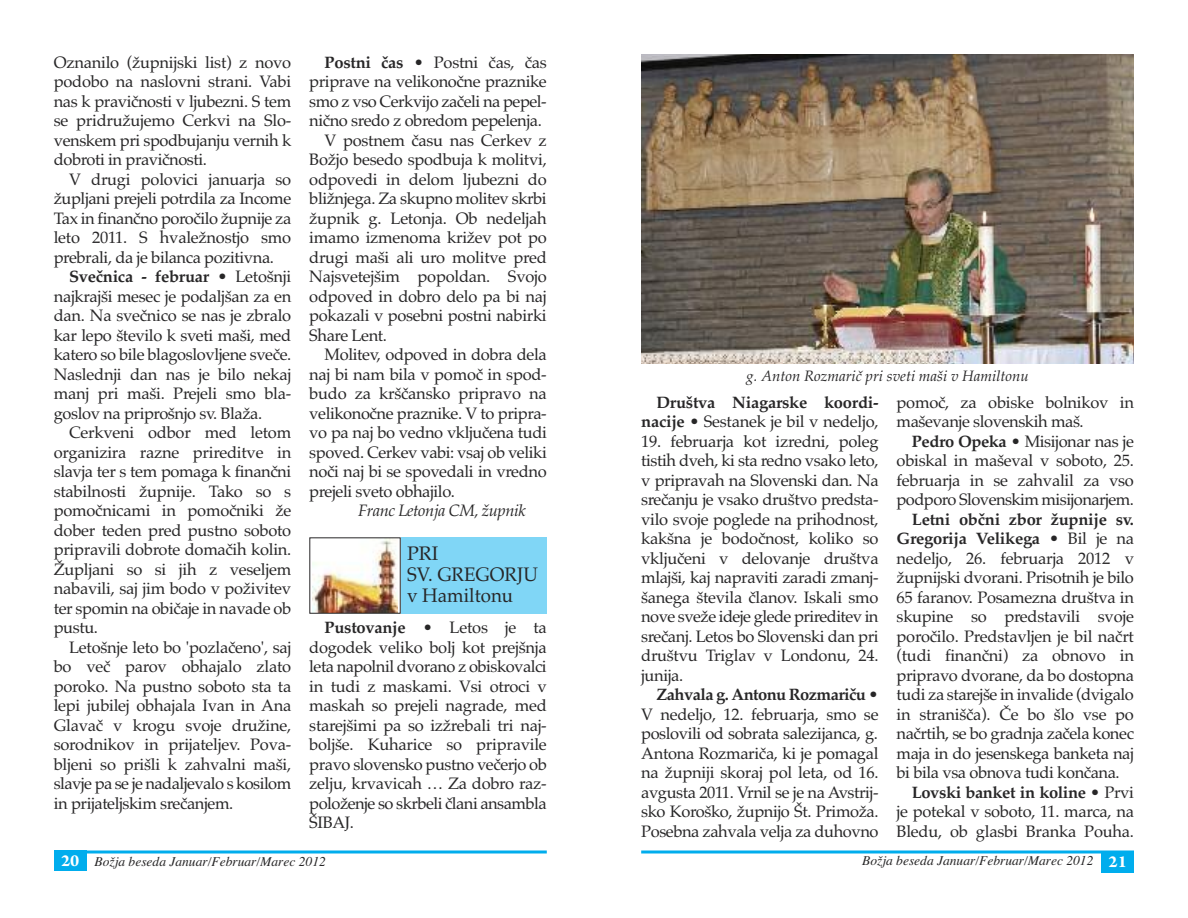
<style>
.page{position:relative;width:1188px;height:918px;background:#fff}
.page>*{position:absolute;margin:0;border:0;box-sizing:border-box;transform-origin:0 0}
.t1{font:19.5px/21px "Palatino";color:#272627}
.t2{font:16.5px/19.5px "Palatino";letter-spacing:-.025em;color:#272627;text-align:justify}
.t3{font:700 16.5px/19.5px "Palatino";letter-spacing:-.015em;color:#272627;text-align:right}
.t4{font:italic 16.5px "Palatino";letter-spacing:-.025em;color:#272627}
.t5{font:italic 15px "Palatino";color:#272627}
.t6{font:italic 13.5px "Times";color:#272627}
.s1{font-weight:700}
.s2{font-weight:400}
.s3{font-family:"Arno Pro";font-weight:700;font-style:normal;font-size:18px;color:#fff}
</style>
<div class="page">
<svg style="left:86px;top:850px;width:461px;height:4px;background:#3fc0f0"></svg>
<div style="left:54px;top:850px;width:32px;height:21px;background:#00aded"></div>
<svg style="left:641px;top:850px;width:493px;height:4px;background:#3fc1f1"></svg>
<div style="left:1102px;top:852px;width:32px;height:20px;background:#00aded"></div>
<img style="left:313px;top:539px;width:84px;height:73px">
<div style="left:309px;top:537px;width:92px;height:77px;border:1px solid #272627"></div>
<div style="left:401px;top:538px;width:146px;height:76px;background:#80d6f6"></div>
<img style="left:641px;top:54px;width:493px;height:309px">
<p class="t2" style="left:54px;top:52px;width:239px">Oznanilo (župnijski list) z novo podobo na naslovni strani. Vabi nas k pravičnosti v ljubezni. S tem se pridružujemo Cerkvi na Slo&shy;venskem pri spodbujanju vernih k dobroti in pravičnosti.</p>
<p class="t2" style="left:54px;top:169px;width:239px;text-indent:15px">V drugi polovici januarja so župljani prejeli potrdila za Income Tax in finančno poročilo župnije za leto 2011. S hvaležnostjo smo prebrali, da je bilanca pozitivna.</p>
<p class="t2" style="left:54px;top:267px;width:239px;text-indent:15px"><span class="s1">Svečnica - februar</span> • Letošnji najkrajši mesec je podaljšan za en dan. Na svečnico se nas je zbralo kar lepo število k sveti maši, med katero so bile blagoslovljene sveče.<br>Naslednji dan nas je bilo nekaj manj pri maši. Prejeli smo bla&shy;goslov na priprošnjo sv. Blaža.</p>
<p class="t2" style="left:54px;top:423px;width:239px;text-indent:15px">Cerkveni odbor med letom organizira razne prireditve in slavja ter s tem pomaga k finančni stabilnosti župnije. Tako so s pomočnicami in pomočniki že dober teden pred pustno soboto pripravili dobrote domačih kolin.<br>Župljani so si jih z veseljem nabavili, saj jim bodo v poživitev ter spomin na običaje in navade ob pustu.</p>
<p class="t2" style="left:54px;top:637px;width:239px;text-indent:15px">Letošnje leto bo 'pozlačeno', saj bo več parov obhajalo zlato poroko. Na pustno soboto sta ta lepi jubilej obhajala Ivan in Ana Glavač v krogu svoje družine, sorodnikov in prijateljev. Pova&shy;bljeni so prišli k zahvalni maši, slavje pa se je nadaljevalo s kosilom in prijateljskim srečanjem.</p>
<p class="t2" style="left:325px;top:52px;width:224px"><span class="s1">Postni čas</span> • Postni čas, čas</p>
<p class="t2" style="left:309px;top:72px;width:239px">priprave na velikonočne praznike</p>
<p class="t2" style="left:309px;top:91px;width:239px">smo z vso Cerkvijo začeli na pepel-</p>
<p class="t2" style="left:309px;top:111px;width:234px">nično sredo z obredom pepelenja.</p>
<p class="t2" style="left:325px;top:130px;width:224px">V postnem času nas Cerkev z</p>
<p class="t2" style="left:309px;top:150px;width:239px">Božjo besedo spodbuja k molitvi,</p>
<p class="t2" style="left:309px;top:169px;width:239px">odpovedi in delom ljubezni do</p>
<p class="t2" style="left:309px;top:189px;width:239px">bližnjega. Za skupno molitev skrbi</p>
<p class="t2" style="left:309px;top:208px;width:239px">župnik g. Letonja. Ob nedeljah</p>
<p class="t2" style="left:309px;top:228px;width:239px">imamo izmenoma križev pot po</p>
<p class="t2" style="left:309px;top:247px;width:239px">drugi maši ali uro molitve pred</p>
<p class="t2" style="left:309px;top:267px;width:239px">Najsvetejšim popoldan. Svojo</p>
<p class="t2" style="left:309px;top:286px;width:239px">odpoved in dobro delo pa bi naj</p>
<p class="t2" style="left:309px;top:306px;width:239px">pokazali v posebni postni nabirki</p>
<p class="t2" style="left:309px;top:325px;width:79px">Share Lent.</p>
<p class="t2" style="left:325px;top:345px;width:224px">Molitev, odpoved in dobra dela</p>
<p class="t2" style="left:309px;top:364px;width:239px">naj bi nam bila v pomoč in spod-</p>
<p class="t2" style="left:309px;top:384px;width:239px">budo za krščansko pripravo na</p>
<p class="t2" style="left:309px;top:403px;width:239px">velikonočne praznike. V to pripra-</p>
<p class="t2" style="left:309px;top:423px;width:239px">vo pa naj bo vedno vključena tudi</p>
<p class="t2" style="left:309px;top:442px;width:239px">spoved. Cerkev vabi: vsaj ob veliki</p>
<p class="t2" style="left:309px;top:462px;width:239px">noči naj bi se spovedali in vredno</p>
<p class="t2" style="left:309px;top:481px;width:147px">prejeli sveto obhajilo.</p>
<p class="t4" style="left:358px;top:501px;width:169px">Franc Letonja CM, župnik</p>
<p class="t1" style="left:407px;top:542px;width:132px">PRI<br>SV. GREGORJU v Hamiltonu</p>
<p class="t2" style="left:309px;top:618px;width:239px;text-indent:15px"><span class="s1">Pustovanje</span> • Letos je ta dogodek veliko bolj kot prejšnja leta napolnil dvorano z obiskovalci in tudi z maskami. Vsi otroci v maskah so prejeli nagrade, med starejšimi pa so izžrebali tri naj&shy;boljše. Kuharice so pripravile pravo slovensko pustno večerjo ob zelju, krvavicah … Za dobro raz&shy;položenje so skrbeli člani ansambla ŠIBAJ.</p>
<p class="t5" style="left:746px;top:367px;width:284px">g. Anton Rozmarič pri sveti maši v Hamiltonu</p>
<p class="t3" style="left:641px;top:392px;width:239px">Društva Niagarske koordi&shy;nacije <span class="s2">• Sestanek je bil v nedeljo,</span></p>
<p class="t2" style="left:641px;top:431px;width:239px">19. februarja kot izredni, poleg tistih dveh, ki sta redno vsako leto, v pripravah na Slovenski dan. Na srečanju je vsako društvo predsta&shy;vilo svoje poglede na prihodnost, kakšna je bodočnost, koliko so vključeni v delovanje društva mlajši, kaj napraviti zaradi zmanj&shy;šanega števila članov. Iskali smo nove sveže ideje glede prireditev in srečanj. Letos bo Slovenski dan pri društvu Triglav v Londonu, 24. junija.</p>
<p class="t2" style="left:641px;top:685px;width:239px;text-indent:15px"><span class="s1">Zahvala g. Antonu Rozmariču</span> • V nedeljo, 12. februarja, smo se poslovili od sobrata salezijanca, g.<br>Antona Rozmariča, ki je pomagal na župniji skoraj pol leta, od 16. avgusta 2011. Vrnil se je na Avstrij&shy;sko Koroško, župnijo Št. Primoža.<br>Posebna zahvala velja za duhovno</p>
<p class="t2" style="left:897px;top:392px;width:239px">pomoč, za obiske bolnikov in maševanje slovenskih maš.</p>
<p class="t2" style="left:897px;top:431px;width:239px;text-indent:15px"><span class="s1">Pedro Opeka</span> • Misijonar nas je obiskal in maševal v soboto, 25. februarja in se zahvalil za vso podporo Slovenskim misijonarjem.</p>
<p class="t3" style="left:912px;top:509px;width:224px">Letni občni zbor župnije sv.</p>
<p class="t3" style="left:897px;top:529px;width:239px">Gregorija Velikega <span class="s2">• Bil je na</span></p>
<p class="t2" style="left:897px;top:548px;width:239px">nedeljo, 26. februarja 2012 v</p>
<p class="t2" style="left:897px;top:568px;width:239px">župnijski dvorani. Prisotnih je bilo</p>
<p class="t2" style="left:897px;top:587px;width:239px">65 faranov. Posamezna društva in</p>
<p class="t2" style="left:897px;top:607px;width:239px">skupine so predstavili svoje</p>
<p class="t2" style="left:897px;top:626px;width:239px">poročilo. Predstavljen je bil načrt</p>
<p class="t2" style="left:897px;top:646px;width:239px">(tudi finančni) za obnovo in</p>
<p class="t2" style="left:897px;top:665px;width:239px">pripravo dvorane, da bo dostopna</p>
<p class="t2" style="left:897px;top:685px;width:239px">tudi za starejše in invalide (dvigalo</p>
<p class="t2" style="left:897px;top:704px;width:239px">in stranišča). Če bo šlo vse po</p>
<p class="t2" style="left:897px;top:724px;width:239px">načrtih, se bo gradnja začela konec</p>
<p class="t2" style="left:897px;top:743px;width:239px">maja in do jesenskega banketa naj</p>
<p class="t2" style="left:897px;top:763px;width:225px">bi bila vsa obnova tudi končana.</p>
<p class="t3" style="left:912px;top:782px;width:224px">Lovski banket in koline <span class="s2">• Prvi</span></p>
<p class="t2" style="left:897px;top:802px;width:239px">je potekal v soboto, 11. marca, na</p>
<p class="t2" style="left:897px;top:821px;width:239px">Bledu, ob glasbi Branka Pouha.</p>
<p class="t6" style="left:61px;top:853px;width:266px"><span class="s3">20</span> Božja beseda Januar/Februar/Marec 2012</p>
<p class="t6" style="left:862px;top:853px;width:266px">Božja beseda Januar/Februar/Marec 2012 <span class="s3">21</span></p>
</div>
